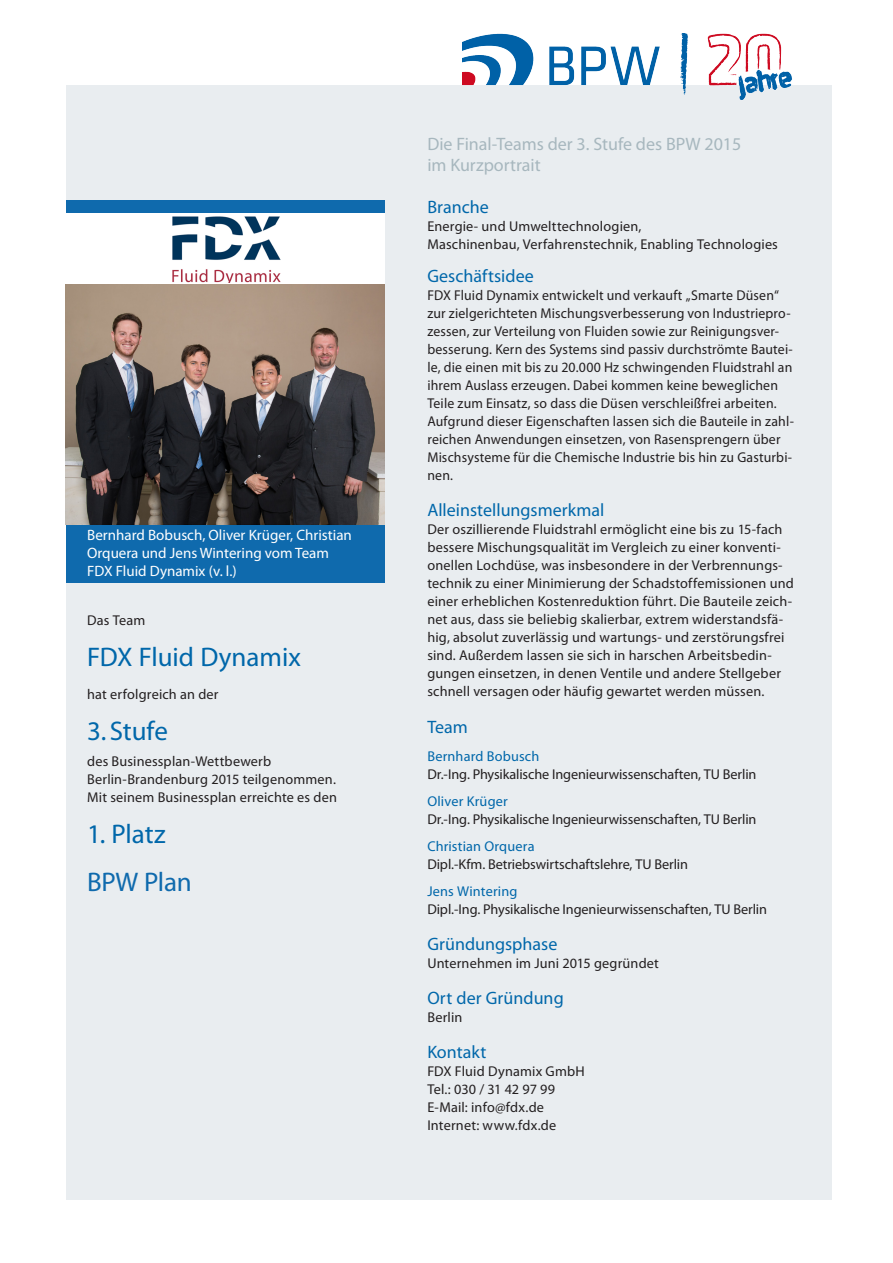
<style>
.page{position:relative;width:893px;height:1263px;background:#fff}
.page>*{position:absolute;margin:0;border:0;box-sizing:border-box;transform-origin:0 0}
.Text{font:27px/48px "Myriad Pro";letter-spacing:-.005em;color:#0067aa}
.t1{font:18px/21.6px "Myriad Pro";color:#a7b7be}
.Überschrift_1{font:18px "Myriad Pro";letter-spacing:.005em;color:#0067aa}
.Text-2{font:18px "Myriad Pro";letter-spacing:.005em;color:#0067aa}
.t2{font:15px/18px "Myriad Pro";color:#fff}
.Überschrift_1-2{font:14.25px/18px "Myriad Pro";letter-spacing:.015em;color:#231f20}
.Text-3{font:14.25px/18px "Myriad Pro";letter-spacing:.005em;color:#231f20}
.s1{color:#0f6aad}
.s2{color:#0067aa}
</style>
<div class="page">
<div style="left:66px;top:85px;width:765px;height:1114px;background:#e9edf0"></div>
<div style="left:66px;top:200px;width:319px;height:383px;background:#0f6aad"></div>
<div style="left:66px;top:213px;width:319px;height:72px;background:#fff"></div>
<img style="left:462px;top:34px;width:330px;height:66px">
<img style="left:66px;top:285px;width:319px;height:240px">
<img style="left:172px;top:217px;width:109px;height:66px">
<p class="t2" style="left:87px;top:526px;width:266px">Bernhard Bobusch, Oliver Krüger, Christian<br>Orquera und Jens Wintering vom Team<br>FDX Fluid Dynamix (v. l.)</p>
<p class="Text-3" style="left:87px;top:611px;width:60px">Das Team</p>
<p class="Text" style="left:87px;top:633px;width:215px">FDX Fluid Dynamix</p>
<p class="Text-3" style="left:87px;top:685px;width:133px">hat erfolgreich an der</p>
<p class="Text" style="left:87px;top:706px;width:82px">3. Stufe</p>
<p class="Text-3" style="left:87px;top:752px;width:186px">des Businessplan-Wettbewerb</p>
<p class="Text-3" style="left:87px;top:770px;width:250px">Berlin-Brandenburg 2015 teilgenommen.</p>
<p class="Text-3" style="left:87px;top:788px;width:251px">Mit seinem Businessplan erreichte es den</p>
<p class="Text" style="left:87px;top:810px;width:106px">1. Platz<br><span class="s1">BPW Plan</span></p>
<p class="t1" style="left:427px;top:132px;width:316px">Die Final-Teams der 3. Stufe des BPW 2015 im Kurzportrait</p>
<p class="Überschrift_1" style="left:427px;top:196px;width:63px">Branche</p>
<p class="Überschrift_1-2" style="left:427px;top:217px;width:352px">Energie- und Umwelttechnologien,<br>Maschinenbau, Verfahrenstechnik, Enabling Technologies</p>
<p class="Überschrift_1" style="left:427px;top:265px;width:108px">Geschäftsidee</p>
<p class="Überschrift_1-2" style="left:427px;top:286px;width:368px">FDX Fluid Dynamix entwickelt und verkauft „Smarte Düsen“ zur zielgerichteten Mischungsverbesserung von Industriepro&shy;zessen, zur Verteilung von Fluiden sowie zur Reinigungsver&shy;besserung. Kern des Systems sind passiv durchströmte Bautei&shy;le, die einen mit bis zu 20.000 Hz schwingenden Fluidstrahl an ihrem Auslass erzeugen. Dabei kommen keine beweglichen Teile zum Einsatz, so dass die Düsen verschleißfrei arbeiten.<br>Aufgrund dieser Eigenschaften lassen sich die Bauteile in zahl&shy;reichen Anwendungen einsetzen, von Rasensprengern über Mischsysteme für die Chemische Industrie bis hin zu Gasturbi&shy;nen.</p>
<p class="Überschrift_1" style="left:427px;top:499px;width:179px">Alleinstellungsmerkmal</p>
<p class="Überschrift_1-2" style="left:427px;top:520px;width:368px">Der oszillierende Fluidstrahl ermöglicht eine bis zu 15-fach bessere Mischungsqualität im Vergleich zu einer konventi&shy;onellen Lochdüse, was insbesondere in der Verbrennungs&shy;technik zu einer Minimierung der Schadstoffemissionen und einer erheblichen Kostenreduktion führt. Die Bauteile zeich&shy;net aus, dass sie beliebig skalierbar, extrem widerstandsfä&shy;hig, absolut zuverlässig und wartungs- und zerstörungsfrei sind. Außerdem lassen sie sich in harschen Arbeitsbedin&shy;gungen einsetzen, in denen Ventile und andere Stellgeber schnell versagen oder häufig gewartet werden müssen.</p>
<p class="Text-2" style="left:427px;top:716px;width:42px">Team</p>
<p class="Text-3" style="left:427px;top:747px;width:331px"><span class="s2">Bernhard Bobusch<br></span>Dr.-Ing. Physikalische Ingenieurwissenschaften, TU Berlin</p>
<p class="Text-3" style="left:427px;top:792px;width:331px"><span class="s2">Oliver Krüger<br></span>Dr.-Ing. Physikalische Ingenieurwissenschaften, TU Berlin</p>
<p class="Text-3" style="left:427px;top:837px;width:262px"><span class="s2">Christian Orquera<br></span>Dipl.-Kfm. Betriebswirtschaftslehre, TU Berlin</p>
<p class="Text-3" style="left:427px;top:882px;width:341px"><span class="s2">Jens Wintering<br></span>Dipl.-Ing. Physikalische Ingenieurwissenschaften, TU Berlin</p>
<p class="Text-2" style="left:427px;top:933px;width:132px">Gründungsphase</p>
<p class="Text-3" style="left:427px;top:954px;width:233px">Unternehmen im Juni 2015 gegründet</p>
<p class="Text-2" style="left:427px;top:987px;width:138px">Ort der Gründung</p>
<p class="Text-3" style="left:427px;top:1008px;width:37px">Berlin</p>
<p class="Text-2" style="left:427px;top:1041px;width:61px">Kontakt</p>
<p class="Text-3" style="left:427px;top:1062px;width:159px">FDX Fluid Dynamix GmbH<br>Tel.: 030 / 31 42 97 99</p>
<p class="Text-3" style="left:427px;top:1098px;width:130px">E-Mail: info@fdx.de<br>Internet: www.fdx.de</p>
</div>
